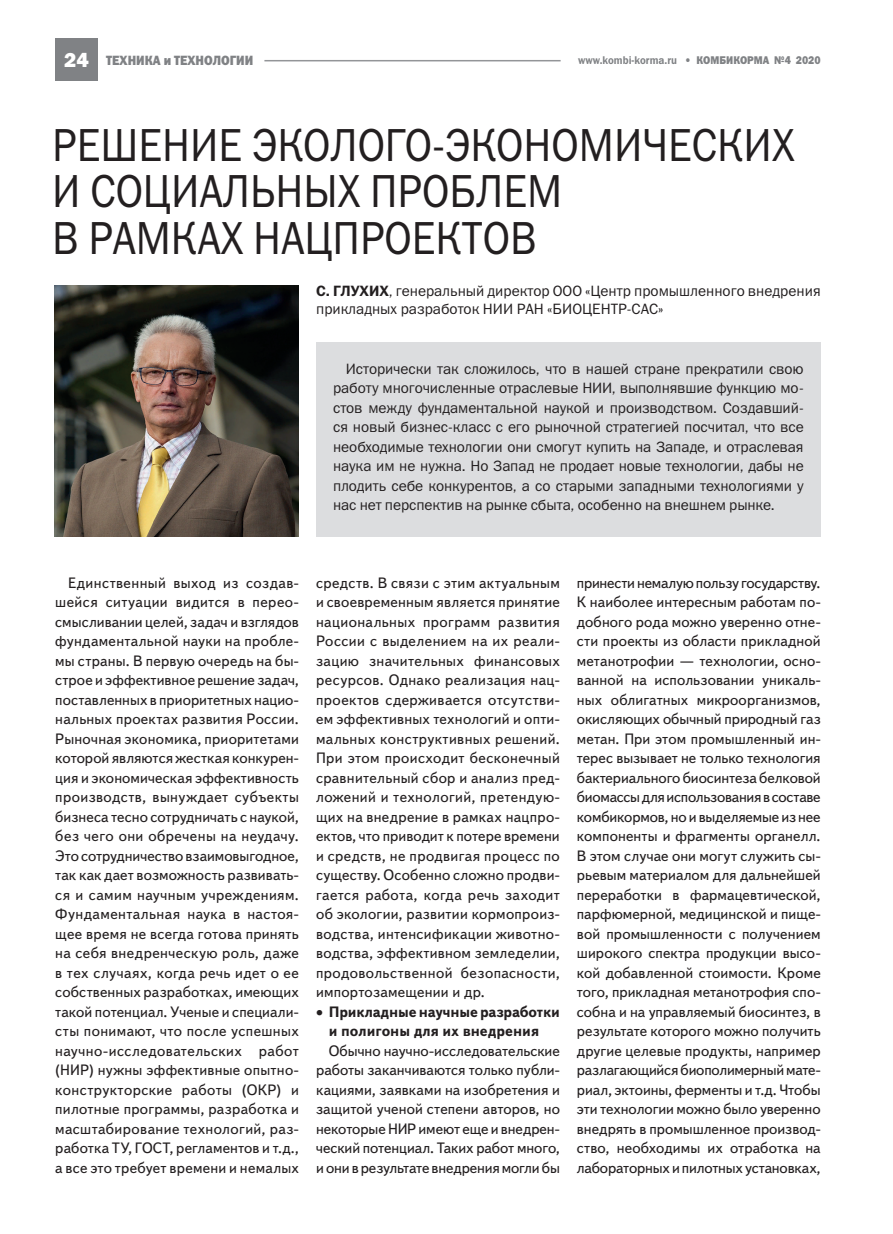
<style>
.page{position:relative;width:893px;height:1234px;background:#fff}
.page>*{position:absolute;margin:0;border:0;box-sizing:border-box;transform-origin:0 0}
.Zagolovok{font:46.5px "Franklin Gothic Book C";color:#231f20;scale:.9 1}
.t1{font:800 21px "Franklin Gothic";color:#fff}
.Osnovnoy_text-10-13{font:15px/19.5px "Text Book C";letter-spacing:.005em;color:#231f20;text-align:justify}
.Vstavka_10-13{font:15px/19.5px "Franklin Gothic Book C";letter-spacing:-.005em;color:#231f20;text-align:justify}
.Autor{font:15px/18px "Franklin Gothic Book C";color:#231f20}
.Osnovnoy_text-10-13-2{font:700 15px "Text Book C";letter-spacing:-.01em;color:#231f20}
.Zagolovok-2{font:13.5px "Franklin Gothic Heavy C";color:#808285;scale:.9 1}
.Zagolovok-3{font:11.25px "Franklin Gothic Demi C";color:#808285;scale:.9 1}
.Zagolovok-4{font:11.25px "Franklin Gothic Heavy C";color:#808285;scale:.9 1}
.s1{font-family:"Franklin Gothic Heavy C"}
.s2{font-family:"Franklin Gothic Demi C"}
</style>
<div class="page">
<div style="left:55px;top:39px;width:43px;height:42px;background:#808285"></div>
<hr style="left:264px;top:60px;width:297px;height:1px;background:#939598">
<div style="left:316px;top:342px;width:505px;height:195px;background:#dcdddf"></div>
<img style="left:54px;top:285px;width:245px;height:251px">
<p class="t1" style="left:64px;top:46px;width:26px">24</p>
<p class="Zagolovok-2" style="left:106px;top:53px;width:165px">Техника и технологии</p>
<p class="Zagolovok-3" style="left:578px;top:54px;width:174px">www.kombi-korma.ru <span class="s1">• КОМБИКО</span></p>
<p class="Zagolovok-4" style="left:747px;top:54px;width:83px">РМА №4 2020</p>
<p class="Zagolovok" style="left:52px;top:119px;width:826px">РЕШЕНИЕ ЭКОЛОГО-ЭКОНОМИЧЕСКИХ</p>
<p class="Zagolovok" style="left:52px;top:165px;width:568px">И СОЦИАЛЬНЫХ ПРОБЛЕМ</p>
<p class="Zagolovok" style="left:52px;top:212px;width:539px">В РАМКАХ НАЦПРОЕКТОВ</p>
<p class="Autor" style="left:316px;top:281px;width:506px"><span class="s2">С. Глухих</span>, генеральный директор ООО «Центр промышленного внедрения прикладных разработок НИИ РАН «БИОЦЕНТР-САС»</p>
<p class="Vstavka_10-13" style="left:333px;top:358px;width:472px;text-indent:13px">Исторически так сложилось, что в нашей стране прекратили свою работу многочисленные отраслевые НИИ, выполнявшие функцию мо&shy;стов между фундаментальной наукой и производством. Создавший&shy;ся новый бизнес-класс с его рыночной стратегией посчитал, что все необходимые технологии они смогут купить на Западе, и отраслевая наука им не нужна. Но Запад не продает новые технологии, дабы не плодить себе конкурентов, а со старыми западными технологиями у нас нет перспектив на рынке сбыта, особенно на внешнем рынке.</p>
<p class="Osnovnoy_text-10-13" style="left:55px;top:572px;width:245px;text-indent:13px">Единственный выход из создав&shy;шейся ситуации видится в перео&shy;смысливании целей, задач и взглядов фундаментальной науки на пробле&shy;мы страны. В первую очередь на бы&shy;строе и эффективное решение задач, поставленных в приоритетных нацио&shy;нальных проектах развития России.<br>Рыночная экономика, приоритетами которой являются жесткая конкурен&shy;ция и экономическая эффективность производств, вынуждает субъекты бизнеса тесно сотрудничать с наукой, без чего они обречены на неудачу.<br>Это сотрудничество взаимовыгодное, так как дает возможность развивать&shy;ся и самим научным учреждениям.<br>Фундаментальная наука в настоя&shy;щее время не всегда готова принять на себя внедренческую роль, даже в тех случаях, когда речь идет о ее собственных разработках, имеющих такой потенциал. Ученые и специали&shy;сты понимают, что после успешных научно-исследовательских работ (НИР) нужны эффективные опытно&shy;конструкторские работы (ОКР) и пилотные программы, разработка и масштабирование технологий, раз&shy;работка ТУ, ГОСТ, регламентов и т.д., а все это требует времени и немалых</p>
<p class="Osnovnoy_text-10-13" style="left:316px;top:572px;width:245px">средств. В связи с этим актуальным и своевременным является принятие национальных программ развития России с выделением на их реали&shy;зацию значительных финансовых ресурсов. Однако реализация нац&shy;проектов сдерживается отсутстви&shy;ем эффективных технологий и опти&shy;мальных конструктивных решений.<br>При этом происходит бесконечный сравнительный сбор и анализ пред&shy;ложений и технологий, претендую&shy;щих на внедрение в рамках нацпро&shy;ектов, что приводит к потере времени и средств, не продвигая процесс по существу. Особенно сложно продви&shy;гается работа, когда речь заходит об экологии, развитии кормопроиз&shy;водства, интенсификации животно&shy;водства, эффективном земледелии, продовольственной безопасности, импортозамещении и др.</p>
<p class="Osnovnoy_text-10-13-2" style="left:316px;top:1002px;width:245px">• Прикладные научные разработки</p>
<p class="Osnovnoy_text-10-13-2" style="left:329px;top:1022px;width:212px">и полигоны для их внедрения</p>
<p class="Osnovnoy_text-10-13" style="left:316px;top:1040px;width:245px;text-indent:13px">Обычно научно-исследовательские работы заканчиваются только публи&shy;кациями, заявками на изобретения и защитой ученой степени авторов, но некоторые НИР имеют еще и внедрен&shy;ческий потенциал. Таких работ много, и они в результате внедрения могли бы</p>
<p class="Osnovnoy_text-10-13" style="left:577px;top:572px;width:245px">принести немалую пользу государству.<br>К наиболее интересным работам по&shy;добного рода можно уверенно отне&shy;сти проекты из области прикладной метанотрофии — технологии, осно&shy;ванной на использовании уникаль&shy;ных облигатных микроорганизмов, окисляющих обычный природный газ метан. При этом промышленный ин&shy;терес вызывает не только технология бактериального биосинтеза белковой биомассы для использования в составе комбикормов, но и выделяемые из нее компоненты и фрагменты органелл.<br>В этом случае они могут служить сы&shy;рьевым материалом для дальнейшей переработки в фармацевтической, парфюмерной, медицинской и пище&shy;вой промышленности с получением широкого спектра продукции высо&shy;кой добавленной стоимости. Кроме того, прикладная метанотрофия спо&shy;собна и на управляемый биосинтез, в результате которого можно получить другие целевые продукты, например разлагающийся биополимерный мате&shy;риал, эктоины, ферменты и т.д. Чтобы эти технологии можно было уверенно внедрять в промышленное производ&shy;ство, необходимы их отработка на лабораторных и пилотных установках,</p>
</div>
